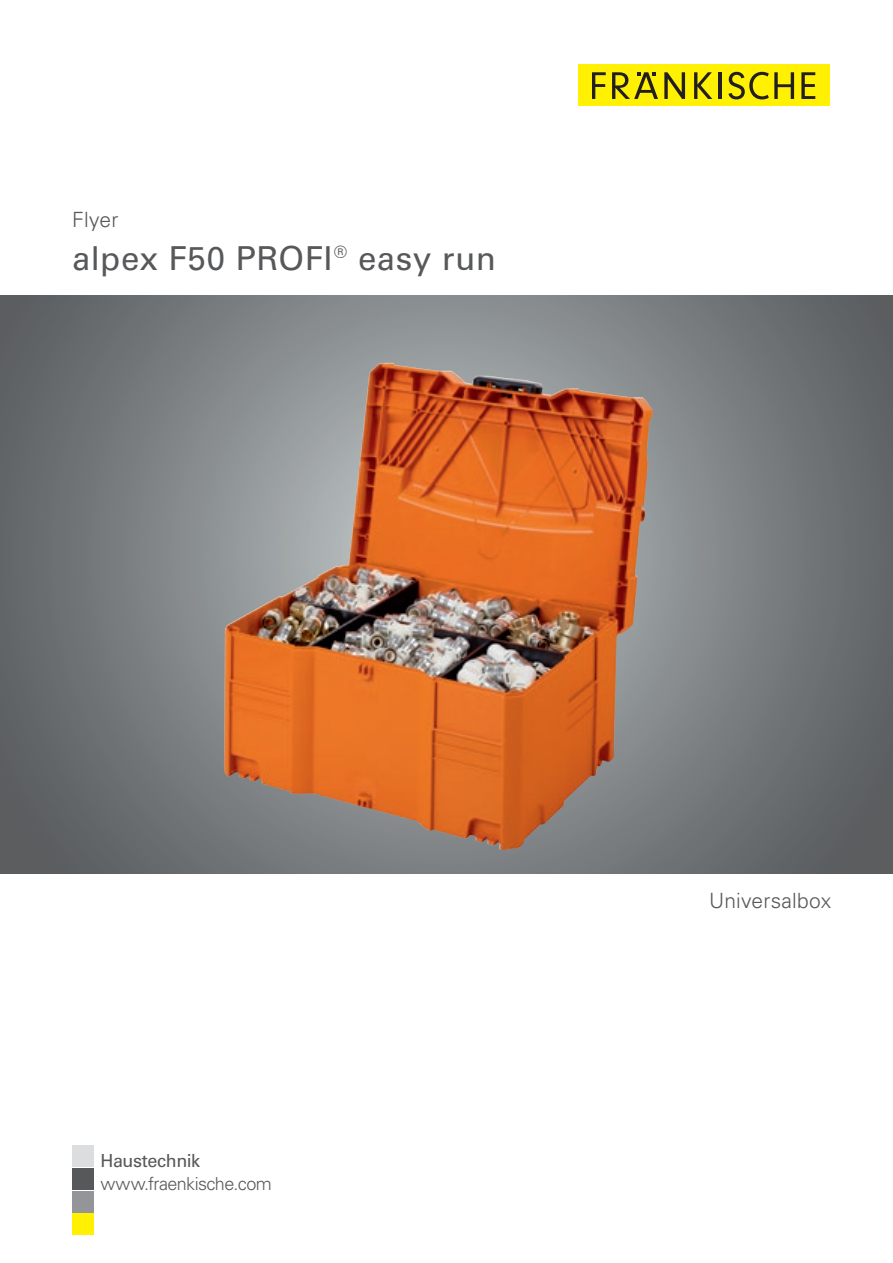
<style>
.page{position:relative;width:893px;height:1263px;background:#fff}
.page>*{position:absolute;margin:0;border:0;box-sizing:border-box;transform-origin:0 0}
.t1{font:33px "Univers LT Pro 55 Roman";letter-spacing:.015em;color:#57585a}
.t2{font:300 21px "Univers LT Pro 45";letter-spacing:.01em;color:#57585a}
.t3{font:300 18px "Univers LT Pro 45";letter-spacing:-.03em;color:#57585a}
.t4{font:18px "Univers LT Pro 55 Roman";letter-spacing:-.025em;color:#57585a}
</style>
<div class="page">
<svg style="left:0;top:296px;width:893px;height:578px;background:#767779"></svg>
<img style="left:224px;top:363px;width:392px;height:487px">
<div style="left:578px;top:64px;width:251px;height:42px;background:#fff101"></div>
<svg style="left:592px;top:72px;width:14px;height:27px"></svg>
<svg style="left:612px;top:72px;width:46px;height:27px"></svg>
<svg style="left:664px;top:72px;width:21px;height:27px"></svg>
<svg style="left:694px;top:72px;width:18px;height:27px"></svg>
<hr style="left:719px;top:72px;width:3px;height:27px;background:#231f20">
<svg style="left:728px;top:72px;width:66px;height:28px"></svg>
<svg style="left:801px;top:72px;width:14px;height:27px"></svg>
<div style="left:72px;top:1146px;width:22px;height:21px;background:#dcdddf"></div>
<div style="left:72px;top:1168px;width:22px;height:21px;background:#57585a"></div>
<div style="left:72px;top:1213px;width:22px;height:22px;background:#fff101"></div>
<div style="left:72px;top:1191px;width:22px;height:21px;background:#939598"></div>
<p class="t2" style="left:72px;top:206px;width:48px">Flyer</p>
<p class="t1" style="left:72px;top:235px;width:425px">alpex F50 PROFI® easy run</p>
<p class="t4" style="left:100px;top:1148px;width:101px">Haustechnik</p>
<p class="t3" style="left:100px;top:1171px;width:173px">www.fraenkische.com</p>
<p class="t2" style="left:709px;top:887px;width:124px">Universalbox</p>
</div>
